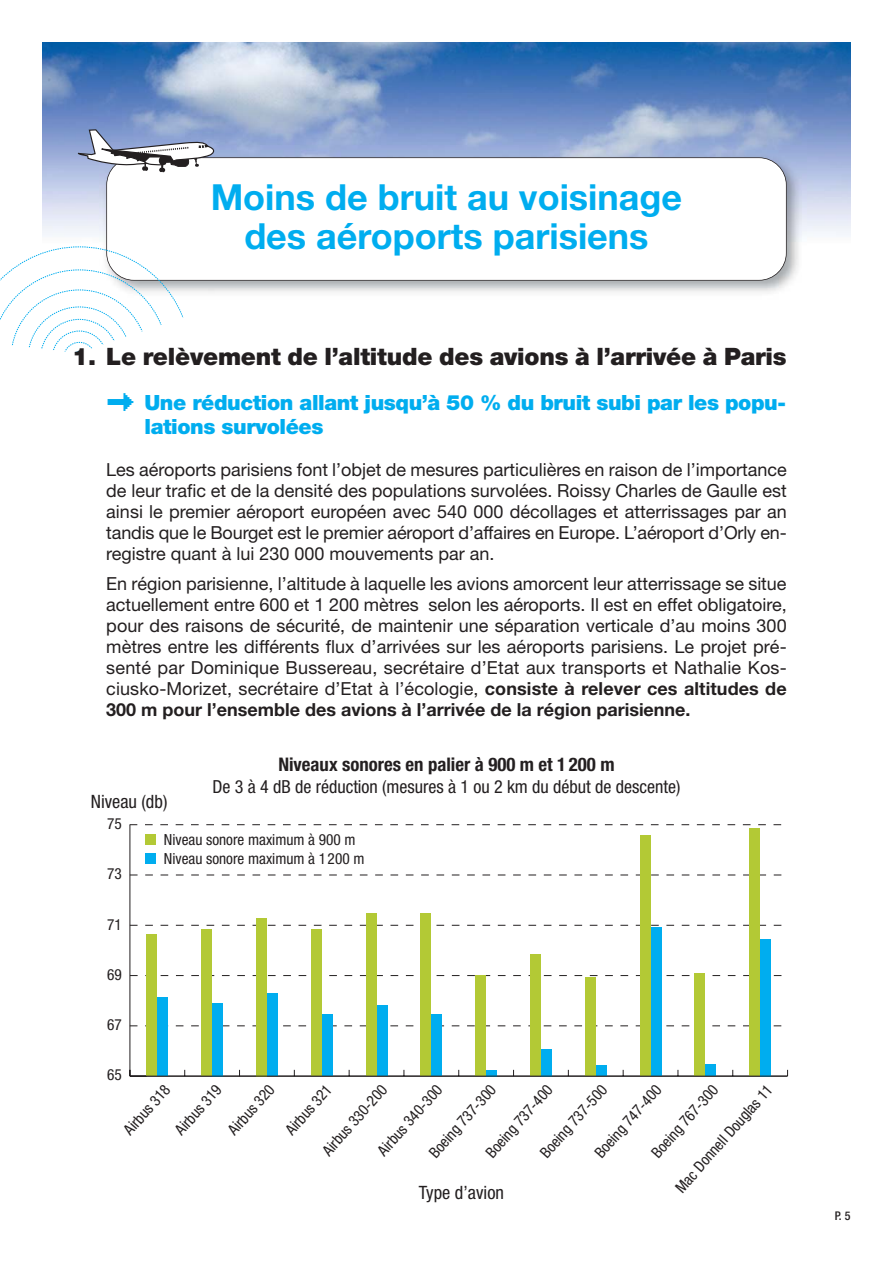
<style>
.page{position:relative;width:893px;height:1263px;background:#fff}
.page>*{position:absolute;margin:0;border:0;box-sizing:border-box;transform-origin:0 0}
.t1{font:700 36px/39px "Helvetica Neue";color:#00adef;text-align:center}
.t2{font:900 24px "Helvetica Neue";letter-spacing:-.01em;color:#231f20}
.t3{font:900 21px/24px "Helvetica Neue";letter-spacing:-.02em;color:#00adef}
.t4{font:700 condensed 18.75px "Helvetica Neue";color:#231f20}
.t5{font:condensed 18.45px "Helvetica Neue";color:#231f20}
.t6{font:18px/21px "Helvetica Neue";color:#231f20;text-align:justify}
.t7{font:condensed 18px "Helvetica Neue";color:#231f20}
.t8{font:condensed 15.3px/18.8px "Helvetica Neue";color:#231f20}
.t9{font:500 condensed 12px "Helvetica Neue";color:#231f20}
.s1{font-family:"Fleches Left Right";font-weight:400;font-size:34.5px}
.s2{font-weight:700}
</style>
<div class="page">
<img style="left:43px;top:43px;width:807px;height:194px">
<img style="left:100px;top:150px;width:706px;height:143px">
<div style="left:107px;top:158px;width:679px;height:122px;background:#fff;border-radius:27px"></div>
<div style="left:106px;top:157px;width:681px;height:124px;border:2px solid #231f20;border-radius:28px"></div>
<svg style="left:0;top:246px;width:191px;height:63px"></svg>
<hr style="left:130px;top:1076px;width:658px;height:1px;background:#231f20">
<hr style="left:130px;top:825px;width:1px;height:251px;background:#231f20">
<svg style="left:130px;top:1070px;width:16px;height:6px"></svg>
<svg style="left:130px;top:1025px;width:652px;height:1px"></svg>
<svg style="left:131px;top:975px;width:651px;height:1px"></svg>
<svg style="left:130px;top:925px;width:652px;height:1px"></svg>
<svg style="left:130px;top:875px;width:652px;height:1px"></svg>
<svg style="left:130px;top:824px;width:652px;height:1px"></svg>
<div style="left:157px;top:998px;width:11px;height:78px;background:#00adef"></div>
<div style="left:212px;top:1003px;width:11px;height:73px;background:#00adef"></div>
<div style="left:267px;top:994px;width:11px;height:82px;background:#00adef"></div>
<div style="left:322px;top:1015px;width:11px;height:61px;background:#00adef"></div>
<div style="left:377px;top:1005px;width:10px;height:71px;background:#00adef"></div>
<div style="left:431px;top:1015px;width:11px;height:61px;background:#00adef"></div>
<div style="left:486px;top:1070px;width:11px;height:6px;background:#00adef"></div>
<div style="left:541px;top:1049px;width:11px;height:27px;background:#00adef"></div>
<div style="left:596px;top:1065px;width:11px;height:11px;background:#00adef"></div>
<div style="left:651px;top:927px;width:10px;height:149px;background:#00adef"></div>
<div style="left:705px;top:1064px;width:11px;height:12px;background:#00adef"></div>
<div style="left:760px;top:939px;width:11px;height:137px;background:#00adef"></div>
<div style="left:146px;top:934px;width:11px;height:142px;background:#b3c935"></div>
<div style="left:201px;top:929px;width:11px;height:147px;background:#b3c935"></div>
<div style="left:256px;top:918px;width:11px;height:158px;background:#b3c935"></div>
<div style="left:311px;top:930px;width:11px;height:146px;background:#b3c935"></div>
<div style="left:366px;top:913px;width:11px;height:163px;background:#b3c935"></div>
<div style="left:420px;top:913px;width:11px;height:163px;background:#b3c935"></div>
<div style="left:475px;top:976px;width:11px;height:100px;background:#b3c935"></div>
<div style="left:530px;top:954px;width:11px;height:122px;background:#b3c935"></div>
<div style="left:585px;top:977px;width:11px;height:99px;background:#b3c935"></div>
<div style="left:640px;top:835px;width:11px;height:241px;background:#b3c935"></div>
<div style="left:694px;top:973px;width:11px;height:103px;background:#b3c935"></div>
<div style="left:749px;top:828px;width:11px;height:248px;background:#b3c935"></div>
<div style="left:145px;top:834px;width:11px;height:11px;background:#b3c935"></div>
<div style="left:145px;top:853px;width:11px;height:11px;background:#00adef"></div>
<svg style="left:78px;top:129px;width:136px;height:43px"></svg>
<svg style="left:0;top:309px;width:184px;height:44px"></svg>
<h1 class="t1" style="left:211px;top:181px;width:473px">Moins de bruit au voisinage des aéroports parisiens</h1>
<h2 class="t2" style="left:72px;top:348px;width:716px">1. Le relèvement de l’altitude des avions à l’arrivée à Paris</h2>
<p class="t3" style="left:144px;top:392px;width:643px;text-indent:-38px"><span class="s1">g</span> Une réduction allant jusqu’à 50 % du bruit subi par les popu&shy;lations survolées</p>
<p class="t6" style="left:106px;top:461px;width:682px">Les aéroports parisiens font l’objet de mesures particulières en raison de l’importance de leur trafic et de la densité des populations survolées. Roissy Charles de Gaulle est ainsi le premier aéroport européen avec 540 000 décollages et atterrissages par an tandis que le Bourget est le premier aéroport d’affaires en Europe. L’aéroport d’Orly en&shy;registre quant à lui 230 000 mouvements par an.</p>
<p class="t6" style="left:106px;top:575px;width:682px">En région parisienne, l’altitude à laquelle les avions amorcent leur atterrissage se situe actuellement entre 600 et 1 200 mètres selon les aéroports. Il est en effet obligatoire, pour des raisons de sécurité, de maintenir une séparation verticale d’au moins 300 mètres entre les différents flux d’arrivées sur les aéroports parisiens. Le projet pré&shy;senté par Dominique Bussereau, secrétaire d’Etat aux transports et Nathalie Kos&shy;ciusko-Morizet, secrétaire d’Etat à l’écologie, <span class="s2">consiste à relever ces altitudes de 300 m pour l’ensemble des avions à l’arrivée de la région parisienne.</span></p>
<p class="t5" style="left:91px;top:795px;width:78px">Niveau (db)</p>
<p class="t8" style="left:107px;top:815px;width:16px">75</p>
<p class="t4" style="left:278px;top:757px;width:338px">Niveaux sonores en palier à 900 m et 1 200 m</p>
<p class="t7" style="left:213px;top:780px;width:469px">De 3 à 4 dB de réduction (mesures à 1 ou 2 km du début de descente)</p>
<p class="t8" style="left:107px;top:866px;width:16px">73</p>
<p class="t8" style="left:107px;top:916px;width:16px">71</p>
<p class="t8" style="left:107px;top:966px;width:16px">69</p>
<p class="t8" style="left:107px;top:1016px;width:16px">67</p>
<p class="t8" style="left:107px;top:1067px;width:16px">65</p>
<p class="t8" style="left:164px;top:832px;width:202px">Niveau sonore maximum à 900 m<br>Niveau sonore maximum à 1200 m</p>
<p class="t8" style="left:121px;top:1127px;width:63px;rotate:-49deg">Airbus 318</p>
<p class="t8" style="left:172px;top:1127px;width:63px;rotate:-49deg">Airbus 319</p>
<p class="t8" style="left:225px;top:1127px;width:63px;rotate:-49deg">Airbus 320</p>
<p class="t8" style="left:282px;top:1127px;width:63px;rotate:-49deg">Airbus 321</p>
<p class="t8" style="left:648px;top:1150px;width:94px;rotate:-49deg">Boeing 767-300</p>
<p class="t8" style="left:592px;top:1150px;width:94px;rotate:-49deg">Boeing 747-400</p>
<p class="t8" style="left:537px;top:1150px;width:94px;rotate:-49deg">Boeing 737-500</p>
<p class="t8" style="left:483px;top:1150px;width:94px;rotate:-49deg">Boeing 737-400</p>
<p class="t8" style="left:426px;top:1150px;width:94px;rotate:-49deg">Boeing 737-300</p>
<p class="t8" style="left:319px;top:1148px;width:90px;rotate:-49deg">Airbus 330-200</p>
<p class="t8" style="left:375px;top:1148px;width:90px;rotate:-49deg">Airbus 340-300</p>
<p class="t8" style="left:673px;top:1185px;width:140px;rotate:-49deg">Mac Donnell Douglas 11</p>
<p class="t5" style="left:419px;top:1185px;width:87px">Type d’avion</p>
<p class="t9" style="left:835px;top:1212px;width:17px">P. 5</p>
</div>
